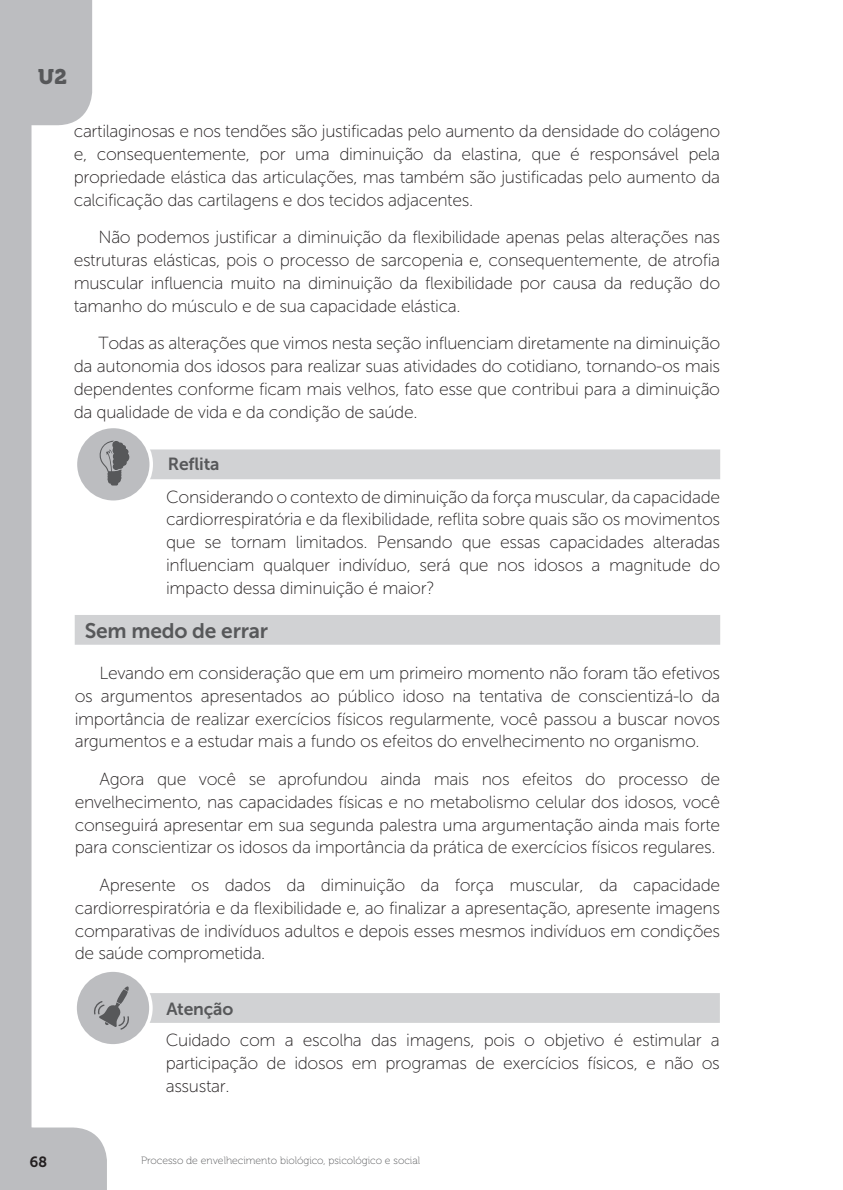
<style>
.page{position:relative;width:843px;height:1190px;background:#fff}
.page>*{position:absolute;margin:0;border:0;box-sizing:border-box;transform-origin:0 0}
.t1{font:21px "Museo Sans 700";letter-spacing:-.01em;color:#57585a}
.t2{font:21px "Museo 900";color:#57585a}
.t3{font:17.5px/22.8px "Museo Sans 100";letter-spacing:-.02em;color:#231f20;text-align:justify}
.t4{font:17.5px "Museo Sans 700";letter-spacing:-.01em;color:#57585a}
.t5{font:14.7px "Museo 700";color:#231f20}
.t6{font:10.5px "Museo 100";color:#57585a}
</style>
<div class="page">
<svg style="left:0;top:0;width:107px;height:1190px"></svg>
<div style="left:83px;top:449px;width:637px;height:30px;background:#d1d2d4;border:2px solid #d1d2d4"></div>
<div style="left:75px;top:426px;width:76px;height:76px;background:#bcbdc0;border-radius:50%"></div>
<div style="left:74px;top:425px;width:79px;height:79px;border:4px solid #fff;border-radius:50%"></div>
<svg style="left:99px;top:440px;width:30px;height:45px"></svg>
<div style="left:75px;top:615px;width:645px;height:30px;background:#d1d2d4;border:2px solid #d1d2d4"></div>
<div style="left:82px;top:993px;width:637px;height:30px;background:#d1d2d4"></div>
<div style="left:75px;top:970px;width:76px;height:76px;background:#bcbdc0;border-radius:50%"></div>
<div style="left:73px;top:968px;width:80px;height:79px;border:4px solid #fff;border-radius:50%"></div>
<svg style="left:94px;top:986px;width:35px;height:43px"></svg>
<p class="t2" style="left:38px;top:65px;width:30px">U2</p>
<p class="t3" style="left:74px;top:120px;width:647px">cartilaginosas e nos tendões são justificadas pelo aumento da densidade do colágeno e, consequentemente, por uma diminuição da elastina, que é responsável pela propriedade elástica das articulações, mas também são justificadas pelo aumento da calcificação das cartilagens e dos tecidos adjacentes.</p>
<p class="t3" style="left:74px;top:226px;width:647px;text-indent:25px">Não podemos justificar a diminuição da flexibilidade apenas pelas alterações nas estruturas elásticas, pois o processo de sarcopenia e, consequentemente, de atrofia muscular influencia muito na diminuição da flexibilidade por causa da redução do tamanho do músculo e de sua capacidade elástica.</p>
<p class="t3" style="left:74px;top:332px;width:647px;text-indent:25px">Todas as alterações que vimos nesta seção influenciam diretamente na diminuição da autonomia dos idosos para realizar suas atividades do cotidiano, tornando-os mais dependentes conforme ficam mais velhos, fato esse que contribui para a diminuição da qualidade de vida e da condição de saúde.</p>
<p class="t4" style="left:168px;top:454px;width:53px">Reflita</p>
<p class="t3" style="left:166px;top:485px;width:555px">Considerando o contexto de diminuição da força muscular, da capacidade cardiorrespiratória e da flexibilidade, reflita sobre quais são os movimentos que se tornam limitados. Pensando que essas capacidades alteradas influenciam qualquer indivíduo, será que nos idosos a magnitude do impacto dessa diminuição é maior?</p>
<p class="t1" style="left:85px;top:619px;width:185px">Sem medo de errar</p>
<p class="t3" style="left:75px;top:662px;width:646px;text-indent:25px">Levando em consideração que em um primeiro momento não foram tão efetivos os argumentos apresentados ao público idoso na tentativa de conscientizá-lo da importância de realizar exercícios físicos regularmente, você passou a buscar novos argumentos e a estudar mais a fundo os efeitos do envelhecimento no organismo.</p>
<p class="t3" style="left:75px;top:768px;width:646px;text-indent:25px">Agora que você se aprofundou ainda mais nos efeitos do processo de envelhecimento, nas capacidades físicas e no metabolismo celular dos idosos, você conseguirá apresentar em sua segunda palestra uma argumentação ainda mais forte para conscientizar os idosos da importância da prática de exercícios físicos regulares.</p>
<p class="t3" style="left:75px;top:874px;width:646px;text-indent:25px">Apresente os dados da diminuição da força muscular, da capacidade cardiorrespiratória e da flexibilidade e, ao finalizar a apresentação, apresente imagens comparativas de indivíduos adultos e depois esses mesmos indivíduos em condições de saúde comprometida.</p>
<p class="t4" style="left:166px;top:999px;width:68px">Atenção</p>
<p class="t3" style="left:166px;top:1029px;width:555px">Cuidado com a escolha das imagens, pois o objetivo é estimular a participação de idosos em programas de exercícios físicos, e não os assustar.</p>
<p class="t5" style="left:30px;top:1154px;width:19px">68</p>
<p class="t6" style="left:141px;top:1155px;width:280px">Processo de envelhecimento biológico, psicológico e social</p>
</div>
